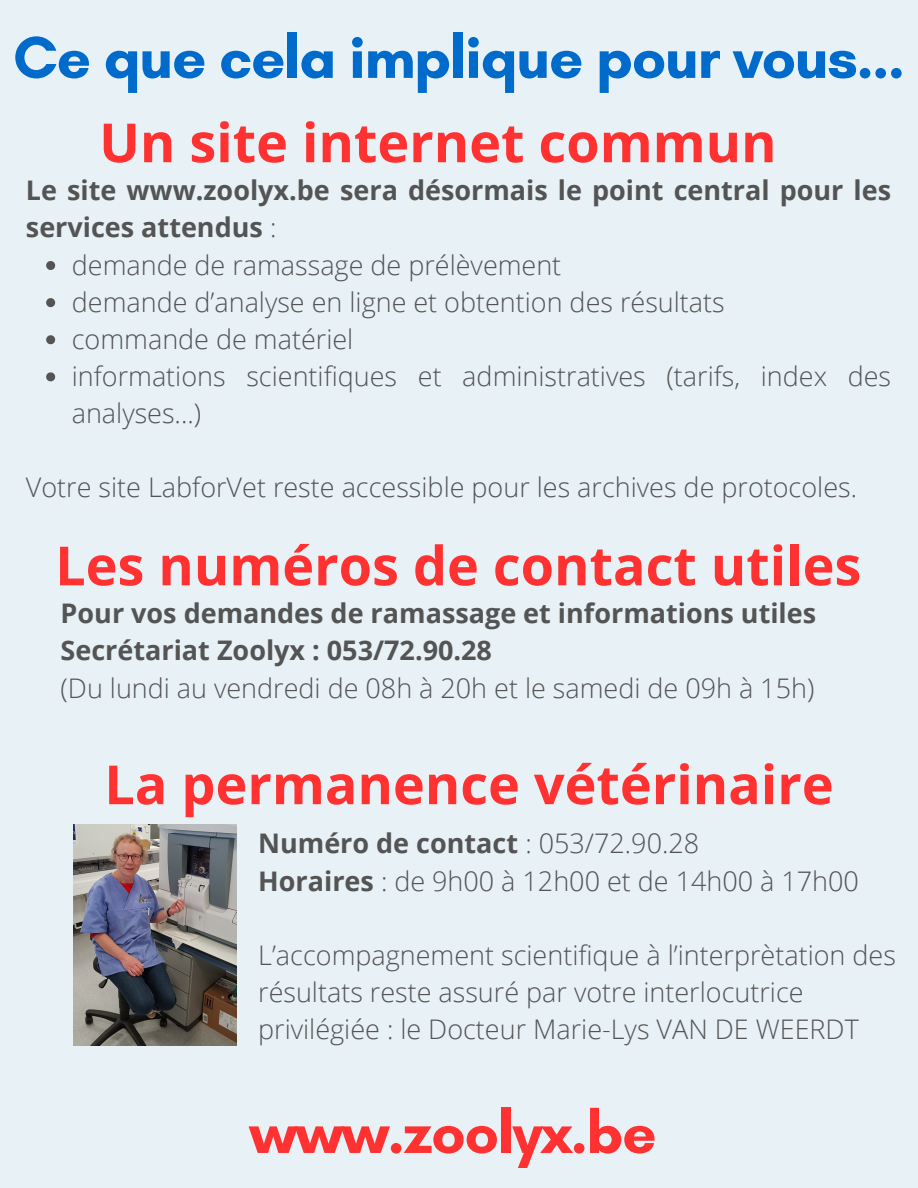
<style>
.page{position:relative;width:918px;height:1188px;background:#e7f1f6}
.page>*{position:absolute;margin:0;border:0;box-sizing:border-box;transform-origin:0 0}
.t1{font:700 60.15px "Glacial Indifference";letter-spacing:-.02em;color:#006bcb}
.t2{font:700 60.15px "Glacial Indifference";letter-spacing:-.02em;color:#ff3131}
.t3{font:700 54px "Open Sans";color:#ff3131}
.t4{font:300 27px/37.2px "Open Sans";color:#545454}
.t5{font:700 27px/37.2px "Open Sans";color:#545454}
.s1{font-weight:300}
.s2{font-weight:700}
</style>
<div class="page">
<img style="left:74px;top:825px;width:163px;height:220px">
<svg style="left:46px;top:261px;width:9px;height:9px"></svg>
<svg style="left:46px;top:298px;width:9px;height:9px"></svg>
<svg style="left:46px;top:335px;width:9px;height:9px"></svg>
<svg style="left:46px;top:372px;width:9px;height:9px"></svg>
<p class="t1" style="left:13px;top:21px;width:893px">Ce que cela implique pour vous...</p>
<p class="t3" style="left:99px;top:105px;width:679px">Un site internet commun</p>
<h2 class="t5" style="left:26px;top:171px;width:867px">Le site www.zoolyx.be sera désormais le point central pour les services attendus <span class="s1">:</span></h2>
<p class="t4" style="left:72px;top:245px;width:491px">demande de ramassage de prélèvement</p>
<p class="t4" style="left:72px;top:283px;width:654px">demande d’analyse en ligne et obtention des résultats</p>
<p class="t4" style="left:72px;top:320px;width:283px">commande de matériel</p>
<p class="t4" style="left:72px;top:357px;width:821px">informations scientifiques et administratives (tarifs, index des analyses...)</p>
<p class="t4" style="left:26px;top:468px;width:833px">Votre site LabforVet reste accessible pour les archives de protocoles.</p>
<p class="t3" style="left:55px;top:528px;width:808px">Les numéros de contact utiles</p>
<h2 class="t5" style="left:61px;top:594px;width:757px">Pour vos demandes de ramassage et informations utiles</h2>
<p class="t5" style="left:61px;top:631px;width:433px">Secrétariat Zoolyx : 053/72.90.28</p>
<p class="t4" style="left:61px;top:668px;width:755px">(Du lundi au vendredi de 08h à 20h et le samedi de 09h à 15h)</p>
<p class="t3" style="left:104px;top:747px;width:731px">La permanence vétérinaire</p>
<p class="t5" style="left:258px;top:824px;width:443px">Numéro de contact <span class="s1">: 053/72.90.28</span></p>
<p class="t4" style="left:258px;top:862px;width:602px"><span class="s2">Horaires</span> : de 9h00 à 12h00 et de 14h00 à 17h00</p>
<p class="t4" style="left:258px;top:936px;width:639px">L’accompagnement scientifique à l’interprètation des résultats reste assuré par votre interlocutrice privilégiée : le Docteur Marie-Lys VAN DE WEERDT</p>
<p class="t2" style="left:250px;top:1096px;width:408px">www.zoolyx.be</p>
</div>
